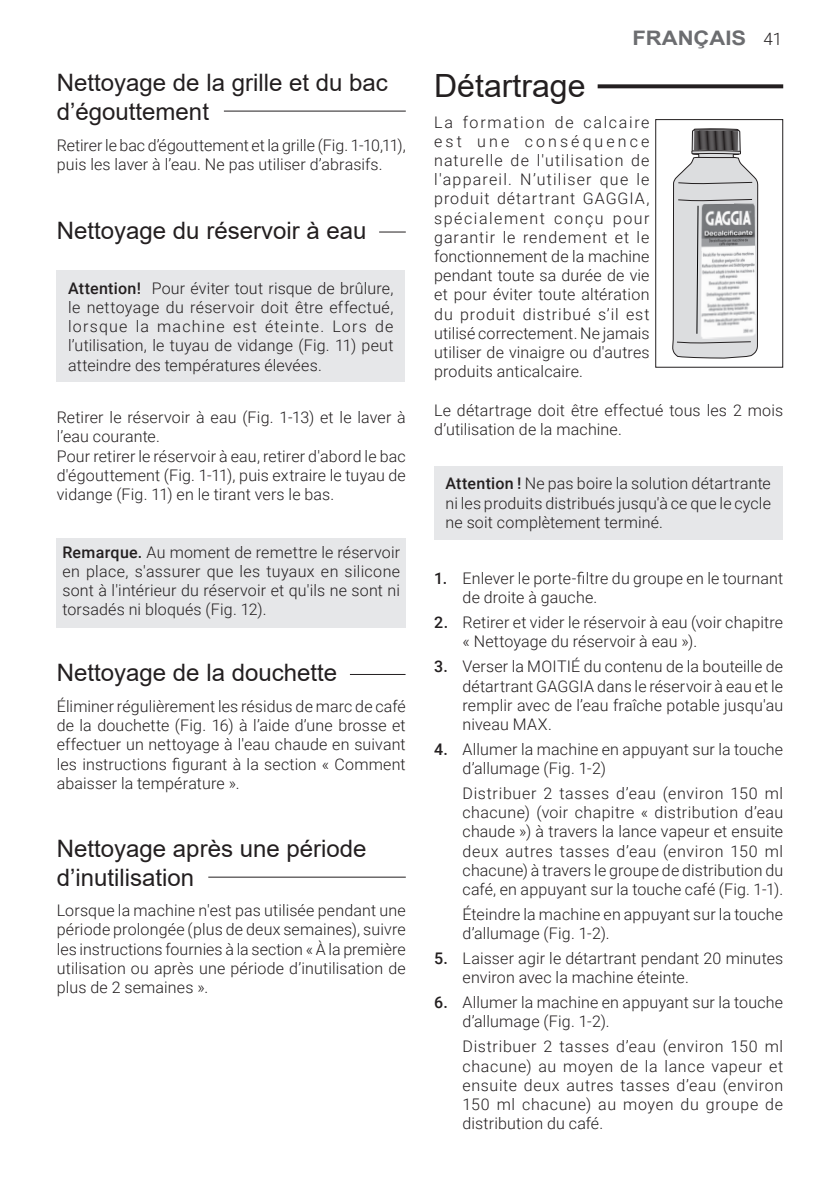
<style>
.page{position:relative;width:840px;height:1191px;background:#fff}
.page>*{position:absolute;margin:0;border:0;box-sizing:border-box;transform-origin:0 0}
.Titolo{font:32px "Arial";color:#231f20}
.Sotto_Titolo{font:24px/28.8px "Arial";color:#231f20}
.t1{font:700 20px "Arial";color:#6c6d70;scale:1.1 1}
.Corpo_testo{font:300 16px/19.2px "Roboto";letter-spacing:.01em;color:#231f20;text-align:justify}
.Rientro_negativo{font:300 16px/19.2px "Roboto";letter-spacing:.01em;color:#231f20}
.Corpo_testo_Obliquo{font:300 16px/19.2px "Roboto";letter-spacing:.01em;color:#231f20;text-align:justify}
.s1{font-weight:500}
.s2{font-family:"Roboto";font-weight:300;font-size:17px;color:#231f20}
</style>
<div class="page">
<div style="left:56px;top:538px;width:349px;height:89px;background:#e6e7e9"></div>
<svg style="left:379px;top:231px;width:26px;height:1px"></svg>
<hr style="left:224px;top:111px;width:181px;height:1px;background:#231f20">
<div style="left:57px;top:270px;width:347px;height:112px;background:#e6e7e9"></div>
<div style="left:434px;top:466px;width:347px;height:73px;background:#e6e7e9"></div>
<svg style="left:672px;top:88px;width:85px;height:452px"></svg>
<svg style="left:672px;top:129px;width:85px;height:229px"></svg>
<div style="left:654px;top:119px;width:128px;height:249px;border:1px solid #231f20"></div>
<hr style="left:350px;top:674px;width:55px;height:1px;background:#231f20">
<hr style="left:208px;top:876px;width:197px;height:1px;background:#231f20">
<svg style="left:597px;top:84px;width:185px;height:4px"></svg>
<p class="Sotto_Titolo" style="left:57px;top:68px;width:332px">Nettoyage de la grille et du bac d’égouttement</p>
<p class="Corpo_testo" style="left:57px;top:135px;width:350px">Retirer le bac d’égouttement et la grille (Fig. 1-10,11), puis les laver à l’eau. Ne pas utiliser d’abrasifs.</p>
<p class="Sotto_Titolo" style="left:57px;top:216px;width:311px">Nettoyage du réservoir à eau</p>
<p class="Corpo_testo_Obliquo" style="left:68px;top:278px;width:327px"><span class="s1">Attention!</span> Pour éviter tout risque de brûlure, le nettoyage du réservoir doit être effectué, lorsque la machine est éteinte. Lors de l’utilisation, le tuyau de vidange (Fig. 11) peut atteindre des températures élevées.</p>
<p class="Corpo_testo" style="left:57px;top:407px;width:350px">Retirer le réservoir à eau (Fig. 1-13) et le laver à l’eau courante.</p>
<p class="Corpo_testo" style="left:57px;top:446px;width:350px">Pour retirer le réservoir à eau, retirer d'abord le bac d'égouttement (Fig. 1-11), puis extraire le tuyau de vidange (Fig. 11) en le tirant vers le bas.</p>
<p class="Corpo_testo_Obliquo" style="left:62px;top:542px;width:339px"><span class="s1">Remarque.</span> Au moment de remettre le réservoir en place, s'assurer que les tuyaux en silicone sont à l'intérieur du réservoir et qu'ils ne sont ni torsadés ni bloqués (Fig. 12).</p>
<p class="Sotto_Titolo" style="left:57px;top:658px;width:282px">Nettoyage de la douchette</p>
<p class="Corpo_testo" style="left:57px;top:696px;width:350px">Éliminer régulièrement les résidus de marc de café de la douchette (Fig. 16) à l’aide d’une brosse et effectuer un nettoyage à l'eau chaude en suivant les instructions figurant à la section « Comment abaisser la température ».</p>
<p class="Sotto_Titolo" style="left:57px;top:834px;width:311px">Nettoyage après une période d’inutilisation</p>
<p class="Corpo_testo" style="left:57px;top:900px;width:350px">Lorsque la machine n'est pas utilisée pendant une période prolongée (plus de deux semaines), suivre les instructions fournies à la section « À la première utilisation ou après une période d’inutilisation de plus de 2 semaines ».</p>
<p class="t1" style="left:632px;top:24px;width:138px">FRANÇAIS <span class="s2">41</span></p>
<p class="Titolo" style="left:434px;top:64px;width:153px">Détartrage</p>
<p class="Corpo_testo" style="left:434px;top:112px;width:217px">La formation de calcaire est une conséquence naturelle de l'utilisation de l'appareil. N’utiliser que le produit détartrant GAGGIA, spécialement conçu pour garantir le rendement et le fonctionnement de la machine pendant toute sa durée de vie et pour éviter toute altération du produit distribué s’il est utilisé correctement. Ne jamais utiliser de vinaigre ou d'autres produits anticalcaire.</p>
<p class="Corpo_testo" style="left:434px;top:400px;width:350px">Le détartrage doit être effectué tous les 2 mois d’utilisation de la machine.</p>
<p class="Corpo_testo_Obliquo" style="left:445px;top:473px;width:327px"><span class="s1">Attention !</span> Ne pas boire la solution détartrante ni les produits distribués jusqu'à ce que le cycle ne soit complètement terminé.</p>
<p class="Rientro_negativo" style="left:462px;top:568px;width:322px;text-indent:-28px"><span class="s1">1.</span> Enlever le porte-filtre du groupe en le tournant de droite à gauche.</p>
<p class="Rientro_negativo" style="left:462px;top:612px;width:322px;text-indent:-28px"><span class="s1">2.</span> Retirer et vider le réservoir à eau (voir chapitre « Nettoyage du réservoir à eau »).</p>
<p class="Rientro_negativo" style="left:462px;top:656px;width:322px;text-align:justify;text-indent:-28px"><span class="s1">3.</span> Verser la MOITIÉ du contenu de la bouteille de détartrant GAGGIA dans le réservoir à eau et le remplir avec de l’eau fraîche potable jusqu'au niveau MAX.</p>
<p class="Rientro_negativo" style="left:462px;top:739px;width:322px;text-indent:-28px"><span class="s1">4.</span> Allumer la machine en appuyant sur la touche d’allumage (Fig. 1-2)</p>
<p class="Rientro_negativo" style="left:462px;top:783px;width:322px;text-align:justify">Distribuer 2 tasses d’eau (environ 150 ml chacune) (voir chapitre « distribution d’eau chaude ») à travers la lance vapeur et ensuite deux autres tasses d’eau (environ 150 ml chacune) à travers le groupe de distribution du café, en appuyant sur la touche café (Fig. 1-1).</p>
<p class="Rientro_negativo" style="left:462px;top:904px;width:322px">Éteindre la machine en appuyant sur la touche d’allumage (Fig. 1-2).</p>
<p class="Rientro_negativo" style="left:462px;top:948px;width:322px;text-indent:-28px"><span class="s1">5.</span> Laisser agir le détartrant pendant 20 minutes environ avec la machine éteinte.</p>
<p class="Rientro_negativo" style="left:462px;top:992px;width:322px;text-indent:-28px"><span class="s1">6.</span> Allumer la machine en appuyant sur la touche d’allumage (Fig. 1-2).</p>
<p class="Rientro_negativo" style="left:462px;top:1036px;width:322px;text-align:justify">Distribuer 2 tasses d’eau (environ 150 ml chacune) au moyen de la lance vapeur et ensuite deux autres tasses d’eau (environ 150 ml chacune) au moyen du groupe de distribution du café.</p>
</div>
